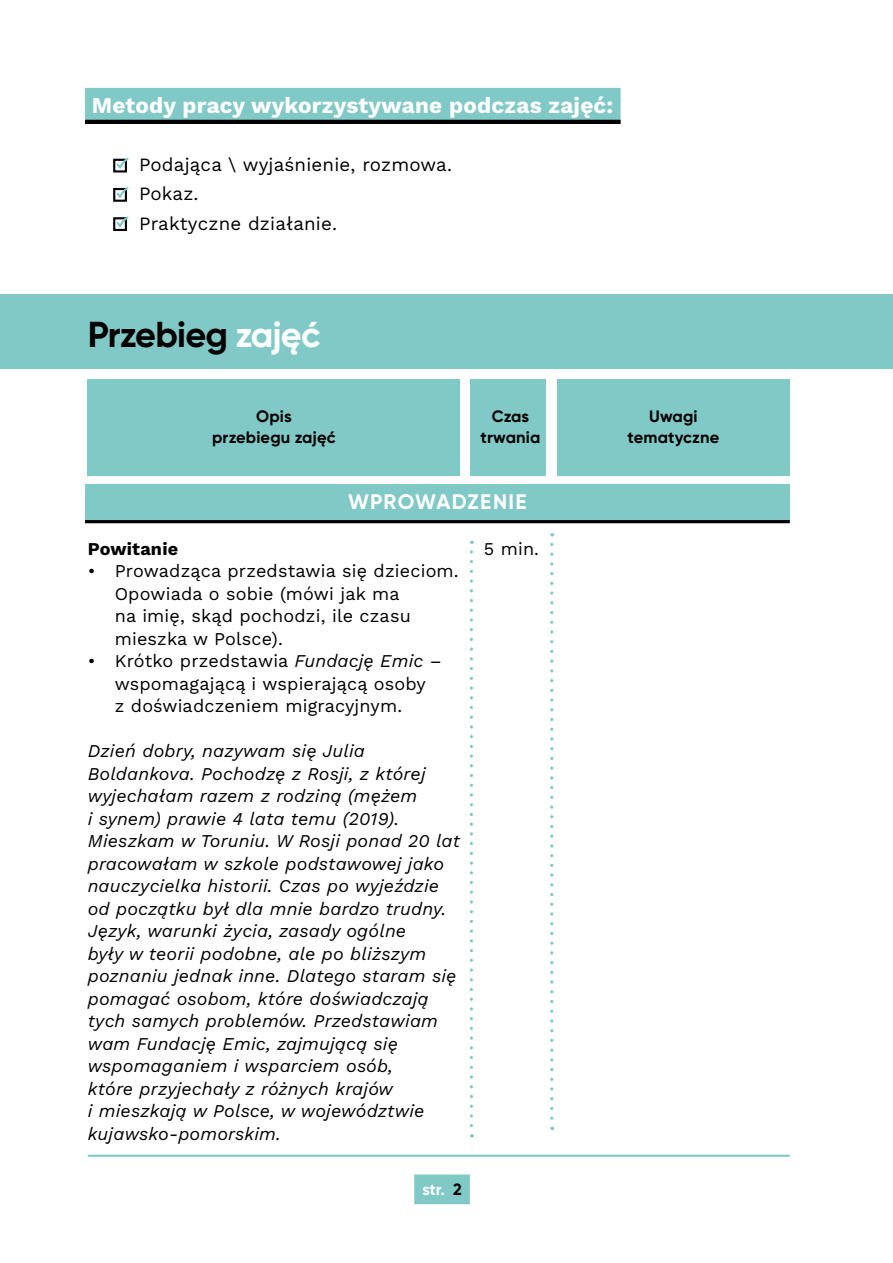
<style>
.page{position:relative;width:893px;height:1263px;background:#fff}
.page>*{position:absolute;margin:0;border:0;box-sizing:border-box;transform-origin:0 0}
.t1{font:700 36px "Gilroy";letter-spacing:-.025em;color:#000}
.t2{font:700 22.5px "Work Sans";letter-spacing:.01em;color:#fff}
.t3{font:700 21px "Gilroy";letter-spacing:.055em;color:#fff}
.t4{font:18.75px/29.2px "Work Sans";letter-spacing:.01em;color:#000}
.t5{font:italic 18px/22.5px "Work Sans";letter-spacing:.01em;color:#000}
.t6{font:18px/22.5px "Work Sans";letter-spacing:.01em;color:#000}
.t7{font:700 18px "Work Sans";letter-spacing:.01em;color:#000}
.t8{font:700 16.5px/21px "Gilroy";letter-spacing:.01em;color:#000;text-align:center}
.t9{font:700 16.35px "Gilroy";color:#fff}
.s1{color:#fff}
.s2{font-style:italic}
.s3{color:#000}
</style>
<div class="page">
<div style="left:414px;top:1174px;width:56px;height:30px;background:#80c9c7"></div>
<div style="left:85px;top:88px;width:536px;height:34px;background:#80c9c7"></div>
<hr style="left:85px;top:120px;width:536px;height:4px;background:#000">
<div style="left:113px;top:159px;width:14px;height:14px;border:2px solid #000"></div>
<svg style="left:116px;top:158px;width:13px;height:15px"></svg>
<div style="left:113px;top:188px;width:14px;height:14px;border:2px solid #000"></div>
<svg style="left:116px;top:187px;width:13px;height:15px"></svg>
<div style="left:113px;top:217px;width:14px;height:14px;border:2px solid #000"></div>
<svg style="left:116px;top:216px;width:13px;height:15px"></svg>
<div style="left:0;top:294px;width:893px;height:75px;background:#80c9c7"></div>
<div style="left:88px;top:379px;width:372px;height:34px;background:#80c9c7"></div>
<div style="left:88px;top:400px;width:372px;height:55px;background:#80c9c7"></div>
<div style="left:88px;top:442px;width:372px;height:34px;background:#80c9c7"></div>
<div style="left:470px;top:379px;width:76px;height:34px;background:#80c9c7"></div>
<div style="left:470px;top:400px;width:76px;height:55px;background:#80c9c7"></div>
<div style="left:470px;top:442px;width:76px;height:34px;background:#80c9c7"></div>
<div style="left:557px;top:379px;width:233px;height:34px;background:#80c9c7"></div>
<div style="left:557px;top:400px;width:233px;height:55px;background:#80c9c7"></div>
<div style="left:557px;top:442px;width:233px;height:34px;background:#80c9c7"></div>
<div style="left:85px;top:484px;width:705px;height:38px;background:#80c9c7"></div>
<hr style="left:85px;top:520px;width:705px;height:3px;background:#000">
<svg style="left:470px;top:552px;width:3px;height:585px"></svg>
<svg style="left:550px;top:544px;width:3px;height:586px"></svg>
<hr style="left:88px;top:1155px;width:702px;height:2px;background:#80c9c7">
<p class="t2" style="left:92px;top:88px;width:523px">Metody pracy wykorzystywane podczas zajęć:</p>
<p class="t4" style="left:139px;top:149px;width:314px">Podająca \ wyjaśnienie, rozmowa.<br>Pokaz.<br>Praktyczne działanie.</p>
<h1 class="t1" style="left:88px;top:311px;width:234px">Przebieg <span class="s1">zajęć</span></h1>
<p class="t8" style="left:212px;top:406px;width:125px">Opis<br>przebiegu zajęć</p>
<p class="t8" style="left:481px;top:406px;width:61px">Czas trwania</p>
<p class="t8" style="left:627px;top:406px;width:93px">Uwagi tematyczne</p>
<p class="t3" style="left:348px;top:489px;width:180px">WPROWADZENIE</p>
<p class="t7" style="left:88px;top:535px;width:92px">Powitanie</p>
<p class="t6" style="left:115px;top:559px;width:345px;text-indent:-27px">• Prowadząca przedstawia się dzieciom.<br>Opowiada o sobie (mówi jak ma<br>na imię, skąd pochodzi, ile czasu mieszka w Polsce).</p>
<p class="t6" style="left:115px;top:649px;width:328px;text-indent:-27px">• Krótko przedstawia <span class="s2">Fundację Emic</span> – wspomagającą i wspierającą osoby<br>z doświadczeniem migracyjnym.</p>
<p class="t5" style="left:88px;top:739px;width:374px">Dzień dobry, nazywam się Julia Boldankova. Pochodzę z Rosji, z której wyjechałam razem z rodziną (mężem<br>i synem) prawie 4 lata temu (2019).<br>Mieszkam w Toruniu. W Rosji ponad 20 lat pracowałam w szkole podstawowej jako nauczycielka historii. Czas po wyjeździe od początku był dla mnie bardzo trudny.<br>Język, warunki życia, zasady ogólne<br>były w teorii podobne, ale po bliższym poznaniu jednak inne. Dlatego staram się pomagać osobom, które doświadczają tych samych problemów. Przedstawiam wam Fundację Emic, zajmującą się wspomaganiem i wsparciem osób,<br>które przyjechały z różnych krajów<br>i mieszkają w Polsce, w województwie kujawsko-pomorskim.</p>
<p class="t9" style="left:422px;top:1179px;width:41px">str. <span class="s3">2</span></p>
<p class="t6" style="left:484px;top:537px;width:57px">5 min.</p>
</div>
